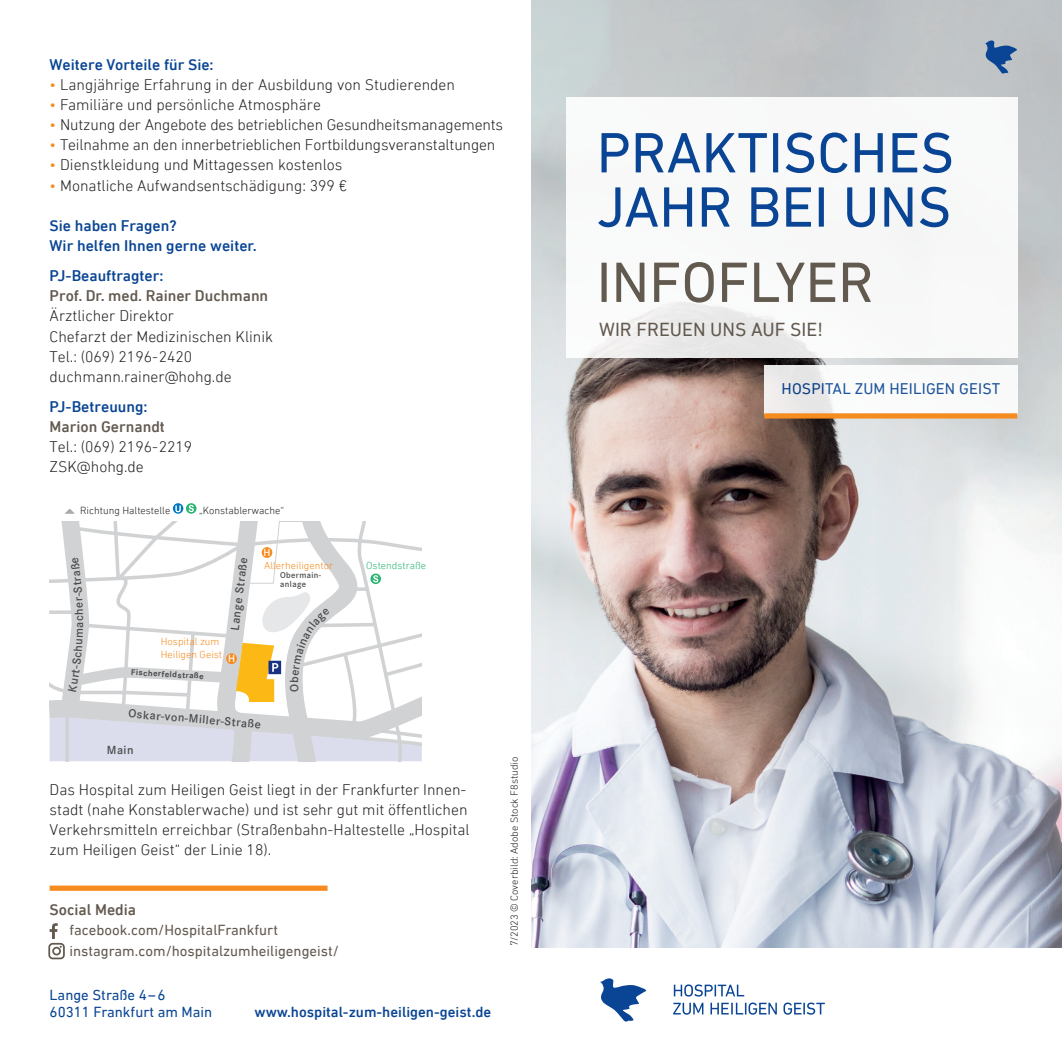
<style>
.page{position:relative;width:1062px;height:1062px;background:#fff}
.page>*{position:absolute;margin:0;border:0;box-sizing:border-box;transform-origin:0 0}
.t1{font:57.75px/54.2px "DIN Next LT Pro";color:#094594}
.t2{font:57.75px "DIN Next LT Pro";color:#62594f}
.t3{font:19.25px "DIN Next LT Pro";color:#62594f}
.t4{font:300 15.75px/20.1px "DIN Next LT Pro";color:#231f20}
.t5{font:500 15.75px/20.1px "DIN Next LT Pro";color:#094594}
.t6{font:500 15.75px "DIN Next LT Pro";color:#62594f}
.t7{font:15.75px "DIN Next LT Pro";letter-spacing:.01em;color:#094594}
.t8{font:14.88px/20.1px "DIN Next LT Pro";color:#62594f}
.t9{font:500 14.88px "DIN Next LT Pro";color:#094594}
.t10{font:14.88px/17.5px "DIN Next LT Pro";color:#094594}
.t11{font:600 12.25px "Corporate S";color:#4b4c4d}
.t12{font:600 10.67px "Corporate S";color:#fff}
.t13{font:300 10.5px "DIN Next LT Pro";color:#231f20}
.t14{font:300 10.5px/12.6px "DIN Next LT Pro";color:#f68b1f}
.t15{font:300 10.5px "DIN Next LT Pro";color:#2bb572}
.t16{font:700 8.75px "Corporate S";color:#4b4c4d}
.t17{font:600 8.75px/8.8px "Corporate S";color:#4b4c4d}
.s1{color:#f68b1f}
</style>
<div class="page">
<svg style="left:600px;top:978px;width:46px;height:44px"></svg>
<svg style="left:674px;top:984px;width:70px;height:12px"></svg>
<svg style="left:673px;top:1002px;width:30px;height:12px"></svg>
<svg style="left:710px;top:1002px;width:67px;height:12px"></svg>
<svg style="left:783px;top:1002px;width:42px;height:12px"></svg>
<img style="left:531px;top:0;width:531px;height:947px">
<div style="left:566px;top:97px;width:451px;height:261px;background:#f8f8f9"></div>
<div style="left:764px;top:365px;width:253px;height:49px;background:linear-gradient(to right,#eeeded,#feffff)"></div>
<div style="left:764px;top:413px;width:253px;height:5px;background:#f68b1f"></div>
<svg style="left:985px;top:40px;width:32px;height:34px"></svg>
<div style="left:50px;top:885px;width:277px;height:5px;background:#f68b1f"></div>
<svg style="left:50px;top:923px;width:8px;height:16px"></svg>
<svg style="left:65px;top:508px;width:10px;height:6px"></svg>
<div style="left:173px;top:503px;width:10px;height:11px;background:#0078c0;border-radius:50%"></div>
<svg style="left:175px;top:503px;width:21px;height:11px"></svg>
<div style="left:48px;top:943px;width:17px;height:16px;border:2px solid #62594f;border-radius:3px"></div>
<div style="left:52px;top:946px;width:9px;height:9px;border:2px solid #62594f;border-radius:50%"></div>
<svg style="left:50px;top:521px;width:372px;height:240px"></svg>
<p class="t5" style="left:50px;top:54px;width:166px">Weitere Vorteile für Sie:</p>
<p class="t4" style="left:50px;top:74px;width:407px"><span class="s1">•</span> Langjährige Erfahrung in der Ausbildung von Studierenden</p>
<p class="t4" style="left:50px;top:94px;width:273px"><span class="s1">•</span> Familiäre und persönliche Atmosphäre</p>
<p class="t4" style="left:50px;top:115px;width:455px"><span class="s1">•</span> Nutzung der Angebote des betrieblichen Gesundheitsmanagements</p>
<p class="t4" style="left:50px;top:135px;width:447px"><span class="s1">•</span> Teilnahme an den innerbetrieblichen Fortbildungsveranstaltungen</p>
<p class="t4" style="left:50px;top:155px;width:294px"><span class="s1">•</span> Dienstkleidung und Mittagessen kostenlos</p>
<p class="t4" style="left:50px;top:175px;width:299px"><span class="s1">•</span> Monatliche Aufwandsentschädigung: 399 €</p>
<p class="t5" style="left:50px;top:215px;width:209px">Sie haben Fragen?<br>Wir helfen Ihnen gerne weiter.</p>
<p class="t5" style="left:50px;top:266px;width:115px">PJ-Beauftragter:</p>
<p class="t6" style="left:50px;top:287px;width:220px">Prof. Dr. med. Rainer Duchmann</p>
<p class="t4" style="left:50px;top:306px;width:225px">Ärztlicher Direktor<br>Chefarzt der Medizinischen Klinik<br>Tel.: (069) 2196-2420 duchmann.rainer@hohg.de</p>
<p class="t5" style="left:50px;top:396px;width:100px">PJ-Betreuung:</p>
<p class="t6" style="left:50px;top:418px;width:117px">Marion Gernandt</p>
<p class="t4" style="left:50px;top:437px;width:144px">Tel.: (069) 2196-2219<br>ZSK@hohg.de</p>
<p class="t13" style="left:80px;top:504px;width:92px">Richtung Haltestelle</p>
<p class="t13" style="left:199px;top:504px;width:86px">„Konstablerwache“</p>
<p class="t11" style="left:72px;top:621px;width:8px;rotate:-90deg">c</p>
<p class="t11" style="left:228px;top:629px;width:75px;rotate:-83deg">Lange Straße</p>
<p class="t14" style="left:161px;top:635px;width:63px">Hospital zum<br>Heiligen Geist</p>
<p class="t12" style="left:228px;top:652px;width:9px">H</p>
<p class="t12" style="left:264px;top:546px;width:9px">H</p>
<p class="t14" style="left:264px;top:559px;width:71px">Allerheiligentor</p>
<p class="t15" style="left:366px;top:559px;width:61px">Ostendstraße</p>
<p class="t17" style="left:280px;top:571px;width:43px;rotate:-1deg">Obermain&shy;anlage</p>
<p class="t16" style="left:131px;top:667px;width:74px;rotate:3deg">Fischerfeldstraße</p>
<p class="t11" style="left:129px;top:706px;width:134px;rotate:5deg">Oskar-von-Miller-Straße</p>
<p class="t11" style="left:107px;top:743px;width:28px">Main</p>
<p class="t4" style="left:50px;top:779px;width:421px">Das Hospital zum Heiligen Geist liegt in der Frankfurter Innen&shy;stadt (nahe Konstablerwache) und ist sehr gut mit öffentlichen Verkehrsmitteln erreichbar (Straßenbahn-Haltestelle „Hospital zum Heiligen Geist“ der Linie 18).</p>
<p class="t6" style="left:50px;top:900px;width:88px">Social Media</p>
<p class="t8" style="left:69px;top:920px;width:271px">facebook.com/HospitalFrankfurt instagram.com/hospitalzumheiligengeist/</p>
<p class="t10" style="left:50px;top:985px;width:164px">Lange Straße 4–6<br>60311 Frankfurt am Main</p>
<p class="t9" style="left:254px;top:1003px;width:238px">www.hospital-zum-heiligen-geist.de</p>
<p class="t13" style="left:508px;top:946px;width:191px;rotate:-90deg">7/2023 © Coverbild: Adobe Stock F8studio</p>
<h1 class="t1" style="left:596px;top:125px;width:359px">PRAKTISCHES<br>JAHR BEI UNS</h1>
<h1 class="t2" style="left:596px;top:249px;width:278px">INFOFLYER</h1>
<p class="t3" style="left:599px;top:319px;width:225px">WIR FREUEN UNS AUF SIE!</p>
<p class="t7" style="left:781px;top:380px;width:220px">HOSPITAL ZUM HEILIGEN GEIST</p>
</div>
